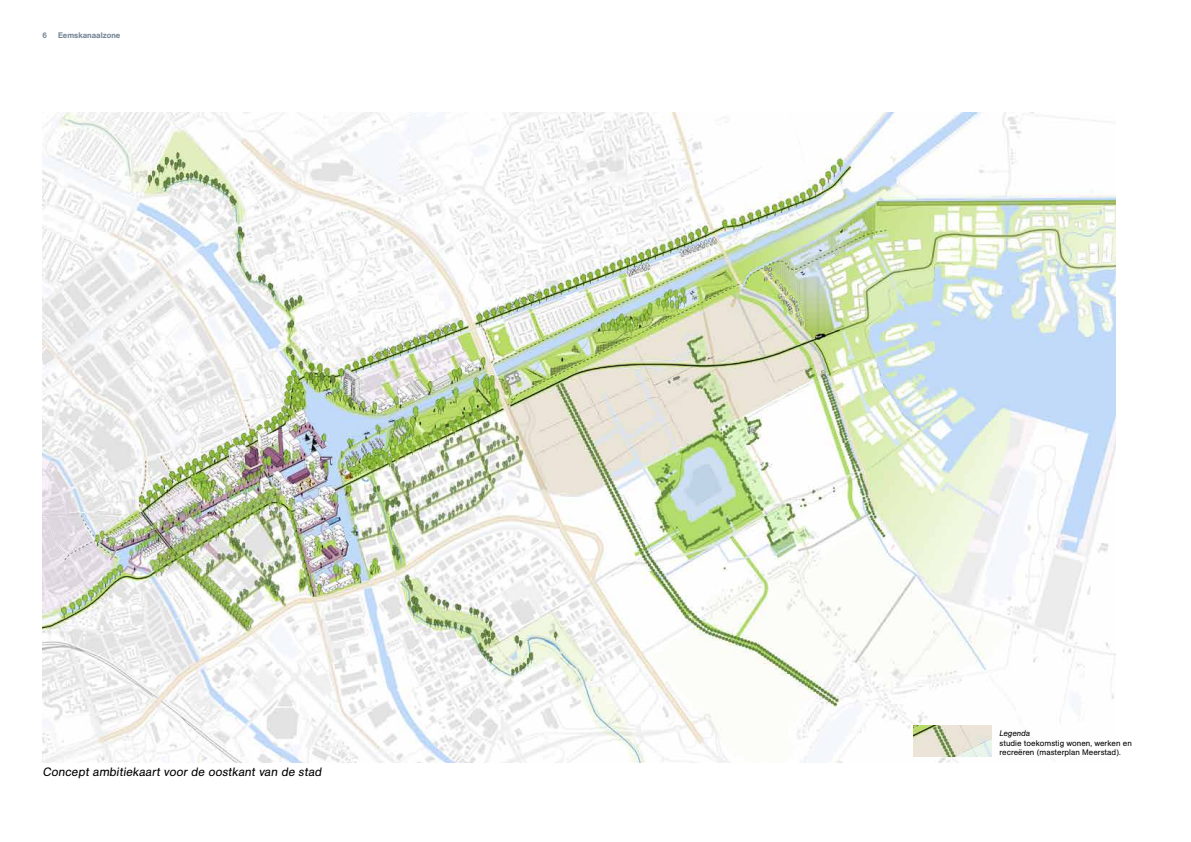
<style>
.page{position:relative;width:1191px;height:842px;background:#fff}
.page>*{position:absolute;margin:0;border:0;box-sizing:border-box;transform-origin:0 0}
.t1{font:12px "SG Next BSK";color:#000}
.t2{font:8px/9.6px "SG Next BSK";color:#000}
.t3{font:500 8px "SG Next BSK";color:#798a99}
.t4{font:italic 8px "SG Next BSK";color:#000}
</style>
<div class="page">
<img style="left:43px;top:112px;width:1072px;height:651px">
<img style="left:913px;top:725px;width:78px;height:32px">
<p class="t3" style="left:43px;top:30px;width:6px">6</p>
<p class="t3" style="left:58px;top:30px;width:64px">Eemskanaalzone</p>
<h1 class="t1" style="left:43px;top:765px;width:282px">Concept ambitiekaart voor de oostkant van de stad</h1>
<p class="t4" style="left:999px;top:729px;width:32px">Legenda</p>
<p class="t2" style="left:999px;top:738px;width:134px">studie toekomstig wonen, werken en recreëren (masterplan Meerstad).</p>
</div>
